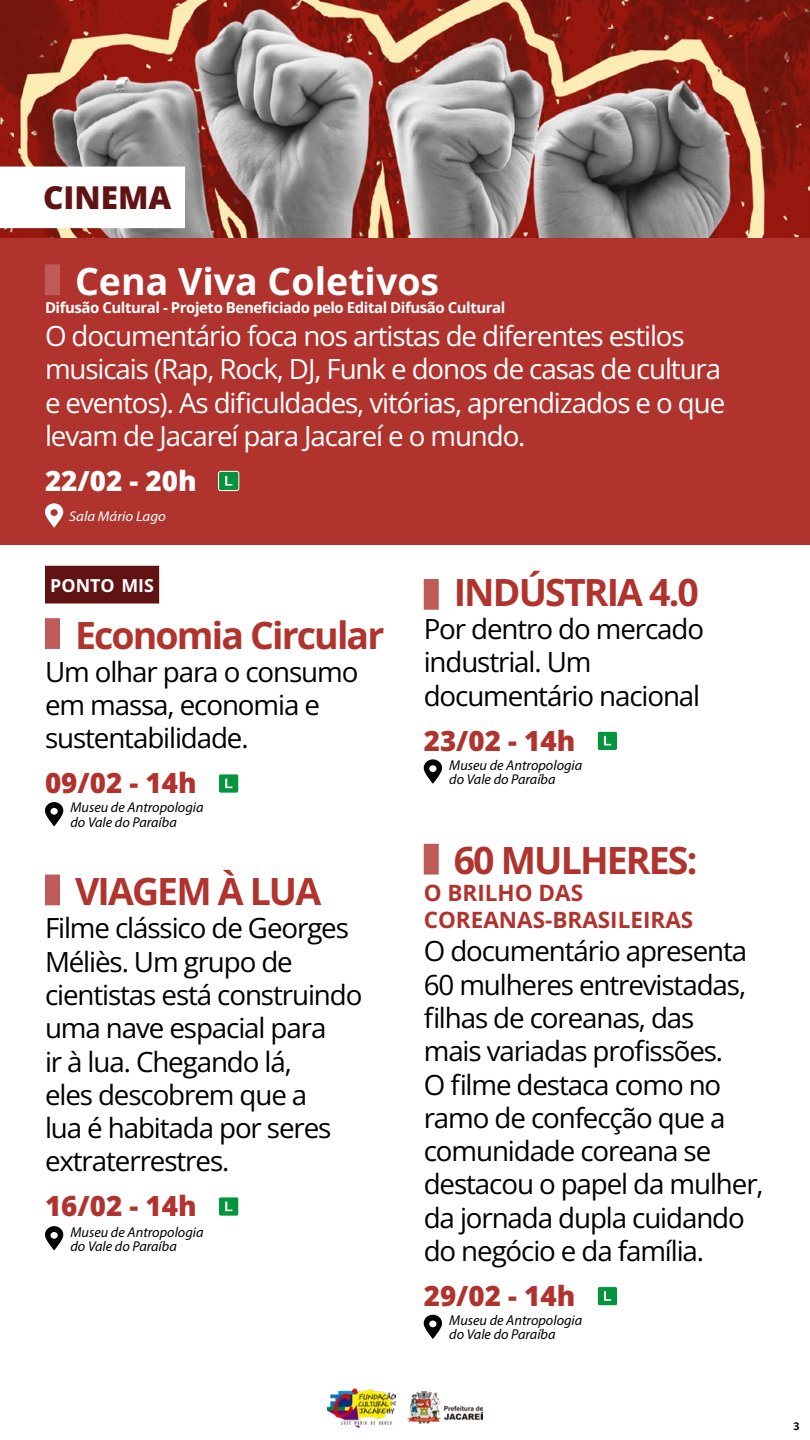
<style>
.page{position:relative;width:810px;height:1440px;background:#fff}
.page>*{position:absolute;margin:0;border:0;box-sizing:border-box;transform-origin:0 0}
.t1{font:700 37.5px "Open Sans";letter-spacing:-.05em;color:#b0332e}
.t2{font:700 37.5px "Open Sans";color:#fff}
.t3{font:800 31.5px "Open Sans";color:#611212}
.t4{font:27.75px/33.3px "Open Sans";letter-spacing:-.04em;color:#000}
.t5{font:27.75px/33.3px "Open Sans";letter-spacing:-.04em;color:#fff}
.t6{font:800 27.75px "Open Sans";color:#b0332e}
.t7{font:800 27.75px "Open Sans";color:#fff}
.t8{font:700 22.5px/27px "Open Sans";color:#b0332e}
.t9{font:700 17.85px "Open Sans";color:#fff}
.t10{font:700 15px "Open Sans";letter-spacing:-.03em;color:#fff}
.t11{font:italic 14.25px/14.2px "Myriad Pro";color:#000}
.t12{font:italic 14.25px "Myriad Pro";color:#fff;scale:1.05 1}
.t13{font:700 10.5px "Open Sans";color:#000}
</style>
<div class="page">
<img style="left:0;top:0;width:810px;height:238px">
<div style="left:45px;top:565px;width:115px;height:39px;background:#611212"></div>
<div style="left:219px;top:774px;width:20px;height:19px;background:#03943d;border-radius:2px"></div>
<div style="left:218px;top:774px;width:21px;height:19px;border:1px solid #fff;border-radius:2px"></div>
<svg style="left:225px;top:779px;width:7px;height:9px"></svg>
<svg style="left:45px;top:802px;width:18px;height:24px"></svg>
<div style="left:219px;top:1197px;width:20px;height:19px;background:#03943d;border-radius:2px"></div>
<div style="left:218px;top:1197px;width:21px;height:19px;border:1px solid #fff;border-radius:2px"></div>
<svg style="left:225px;top:1202px;width:7px;height:9px"></svg>
<svg style="left:45px;top:1226px;width:18px;height:24px"></svg>
<div style="left:0;top:238px;width:810px;height:307px;background:#b0332e"></div>
<div style="left:219px;top:471px;width:20px;height:20px;background:#03943d;border-radius:2px"></div>
<div style="left:218px;top:471px;width:21px;height:20px;border:1px solid #fff;border-radius:2px"></div>
<svg style="left:225px;top:476px;width:7px;height:10px"></svg>
<svg style="left:45px;top:503px;width:18px;height:25px"></svg>
<div style="left:45px;top:264px;width:15px;height:31px;background:#bf5c59"></div>
<div style="left:45px;top:618px;width:15px;height:31px;background:#bf5c59"></div>
<div style="left:45px;top:875px;width:15px;height:30px;background:#bf5c59"></div>
<div style="left:424px;top:844px;width:15px;height:31px;background:#bf5c59"></div>
<div style="left:424px;top:579px;width:15px;height:31px;background:#bf5c59"></div>
<svg style="left:0;top:163px;width:188px;height:69px"></svg>
<div style="left:597px;top:731px;width:21px;height:19px;background:#03943d;border-radius:2px"></div>
<div style="left:597px;top:731px;width:21px;height:20px;border:1px solid #fff;border-radius:2px"></div>
<svg style="left:604px;top:736px;width:7px;height:10px"></svg>
<svg style="left:424px;top:759px;width:18px;height:25px"></svg>
<div style="left:597px;top:1287px;width:21px;height:19px;background:#03943d;border-radius:2px"></div>
<div style="left:597px;top:1286px;width:21px;height:20px;border:1px solid #fff;border-radius:2px"></div>
<svg style="left:604px;top:1291px;width:7px;height:10px"></svg>
<svg style="left:424px;top:1315px;width:18px;height:24px"></svg>
<img style="left:407px;top:1392px;width:76px;height:31px">
<img style="left:327px;top:1388px;width:68px;height:39px">
<p class="t3" style="left:43px;top:173px;width:130px">CINEMA</p>
<h1 class="t2" style="left:75px;top:255px;width:366px">Cena Viva Coletivos</h1>
<p class="t10" style="left:45px;top:297px;width:462px">Difusão Cultural - Projeto Beneficiado pelo Edital Difusão Cultural</p>
<p class="t5" style="left:45px;top:319px;width:682px">O documentário foca nos artistas de diferentes estilos musicais (Rap, Rock, DJ, Funk e donos de casas de cultura e eventos). As dificuldades, vitórias, aprendizados e o que levam de Jacareí para Jacareí e o mundo.</p>
<p class="t7" style="left:45px;top:460px;width:153px">22/02 - 20h</p>
<p class="t12" style="left:69px;top:507px;width:94px">Sala Mário Lago</p>
<p class="t9" style="left:50px;top:572px;width:105px">PONTO MIS</p>
<h1 class="t1" style="left:75px;top:608px;width:311px">Economia Circular</h1>
<p class="t4" style="left:45px;top:654px;width:315px">Um olhar para o consumo em massa, economia e sustentabilidade.</p>
<p class="t6" style="left:45px;top:762px;width:153px">09/02 - 14h</p>
<p class="t11" style="left:70px;top:800px;width:135px">Museu de Antropologia do Vale do Paraíba</p>
<h1 class="t1" style="left:75px;top:865px;width:248px">VIAGEM À LUA</h1>
<p class="t4" style="left:45px;top:911px;width:319px">Filme clássico de Georges<br>Méliès. Um grupo de cientistas está construindo uma nave espacial para<br>ir à lua. Chegando lá,<br>eles descobrem que a<br>lua é habitada por seres extraterrestres.</p>
<p class="t6" style="left:45px;top:1185px;width:153px">16/02 - 14h</p>
<p class="t11" style="left:70px;top:1224px;width:135px">Museu de Antropologia do Vale do Paraíba</p>
<h1 class="t1" style="left:454px;top:566px;width:247px">INDÚSTRIA 4.0</h1>
<p class="t4" style="left:424px;top:612px;width:282px">Por dentro do mercado industrial. Um documentário nacional</p>
<p class="t6" style="left:424px;top:720px;width:153px">23/02 - 14h</p>
<p class="t11" style="left:449px;top:758px;width:135px">Museu de Antropologia do Vale do Paraíba</p>
<h1 class="t1" style="left:454px;top:834px;width:245px">60 MULHERES:</h1>
<p class="t8" style="left:424px;top:879px;width:271px">O BRILHO DAS<br>COREANAS-BRASILEIRAS</p>
<p class="t4" style="left:424px;top:934px;width:342px">O documentário apresenta<br>60 mulheres entrevistadas, filhas de coreanas, das<br>mais variadas profissões.<br>O filme destaca como no ramo de confecção que a comunidade coreana se destacou o papel da mulher, da jornada dupla cuidando do negócio e da família.</p>
<p class="t6" style="left:424px;top:1275px;width:153px">29/02 - 14h</p>
<p class="t11" style="left:449px;top:1313px;width:135px">Museu de Antropologia do Vale do Paraíba</p>
<p class="t13" style="left:793px;top:1419px;width:8px">3</p>
</div>
